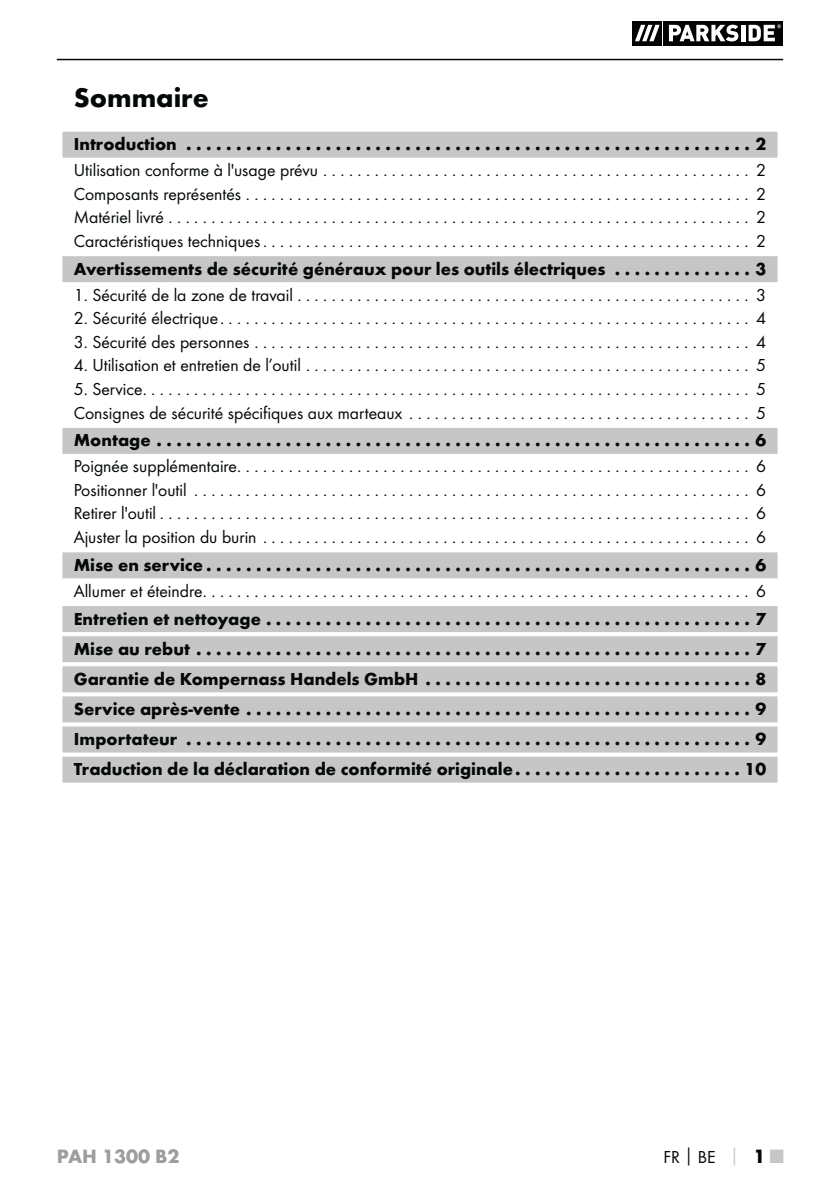
<style>
.page{position:relative;width:840px;height:1191px;background:#fff}
.page>*{position:absolute;margin:0;border:0;box-sizing:border-box;transform-origin:0 0}
.t1{font:700 28px "Futura";color:#040809}
.t2{font:700 20px "Futura";color:#9d9d9d}
.t3{font:18px/23.6px "Futura Boo";color:#040809;text-align:justify}
.t4{font:700 18px/30px "Futura";color:#040809;text-align:justify}
.s1{font-family:"Futura";font-weight:700}
.s2{font-family:"Futura";font-weight:700;color:#c7c6c6}
.s3{font-family:"Futura";font-weight:700;font-size:20px}
.s4{font-family:"Futura";font-weight:700;font-size:20px;color:#c7c6c6}
</style>
<div class="page">
<hr style="left:57px;top:59px;width:725px;height:1px;background:#040809">
<svg style="left:661px;top:21px;width:1px;height:24px"></svg>
<svg style="left:632px;top:21px;width:29px;height:24px"></svg>
<svg style="left:663px;top:21px;width:119px;height:24px"></svg>
<svg style="left:634px;top:25px;width:25px;height:16px"></svg>
<svg style="left:668px;top:25px;width:70px;height:16px"></svg>
<svg style="left:740px;top:25px;width:4px;height:16px"></svg>
<svg style="left:748px;top:24px;width:32px;height:17px"></svg>
<div style="left:62px;top:132px;width:715px;height:26px;background:#c7c6c6"></div>
<div style="left:62px;top:256px;width:715px;height:26px;background:#c7c6c6"></div>
<div style="left:62px;top:428px;width:715px;height:26px;background:#c7c6c6"></div>
<div style="left:62px;top:552px;width:715px;height:26px;background:#c7c6c6"></div>
<div style="left:62px;top:606px;width:715px;height:26px;background:#c7c6c6"></div>
<div style="left:62px;top:636px;width:715px;height:26px;background:#c7c6c6"></div>
<div style="left:62px;top:666px;width:715px;height:26px;background:#c7c6c6"></div>
<div style="left:62px;top:696px;width:715px;height:26px;background:#c7c6c6"></div>
<div style="left:62px;top:726px;width:715px;height:26px;background:#c7c6c6"></div>
<div style="left:62px;top:756px;width:715px;height:26px;background:#c7c6c6"></div>
<h1 class="t1" style="left:74px;top:87px;width:137px">Sommaire</h1>
<p class="t4" style="left:74px;top:131px;width:693px">Introduction .........................................................2</p>
<p class="t3" style="left:74px;top:159px;width:693px">Utilisation conforme à l'usage prévu .................................................. 2<br>Composants représentés ........................................................... 2<br>Matériel livré .................................................................... 2<br>Caractéristiques techniques ......................................................... 2</p>
<p class="t4" style="left:74px;top:255px;width:693px">Avertissements de sécurité généraux pour les outils électriques . . . . . . . . . . . . . . 3</p>
<p class="t3" style="left:74px;top:284px;width:693px">1. Sécurité de la zone de travail ..................................................... 3</p>
<p class="t3" style="left:74px;top:307px;width:693px">2. Sécurité électrique .............................................................. 4</p>
<p class="t3" style="left:74px;top:331px;width:693px">3. Sécurité des personnes .......................................................... 4</p>
<p class="t3" style="left:74px;top:354px;width:693px">4. Utilisation et entretien de l’outil .................................................... 5</p>
<p class="t3" style="left:74px;top:378px;width:693px">5. Service ....................................................................... 5<br>Consignes de sécurité spécifiques aux marteaux ........................................ 5</p>
<p class="t4" style="left:74px;top:427px;width:693px">Montage ............................................................6</p>
<p class="t3" style="left:74px;top:455px;width:693px">Poignée supplémentaire ............................................................ 6<br>Positionner l'outil ................................................................. 6<br>Retirer l'outil ..................................................................... 6<br>Ajuster la position du burin ......................................................... 6</p>
<p class="t4" style="left:74px;top:551px;width:693px">Mise en service .......................................................6</p>
<p class="t3" style="left:74px;top:580px;width:693px">Allumer et éteindre ................................................................ 6</p>
<p class="t4" style="left:74px;top:605px;width:693px">Entretien et nettoyage .................................................7<br>Mise au rebut ........................................................7<br>Garantie de Kompernass Handels GmbH .................................8<br>Service après-vente ...................................................9<br>Importateur .........................................................9<br>Traduction de la déclaration de conformité originale . . . . . . . . . . . . . . . . . . . . . . . 10</p>
<p class="t2" style="left:57px;top:1148px;width:124px">PAH 1300 B2</p>
<p class="t3" style="left:663px;top:1145px;width:121px">FR<span class="s1">│</span>BE <span class="s2">│</span> <span class="s3">1</span> <span class="s4">■</span></p>
</div>
